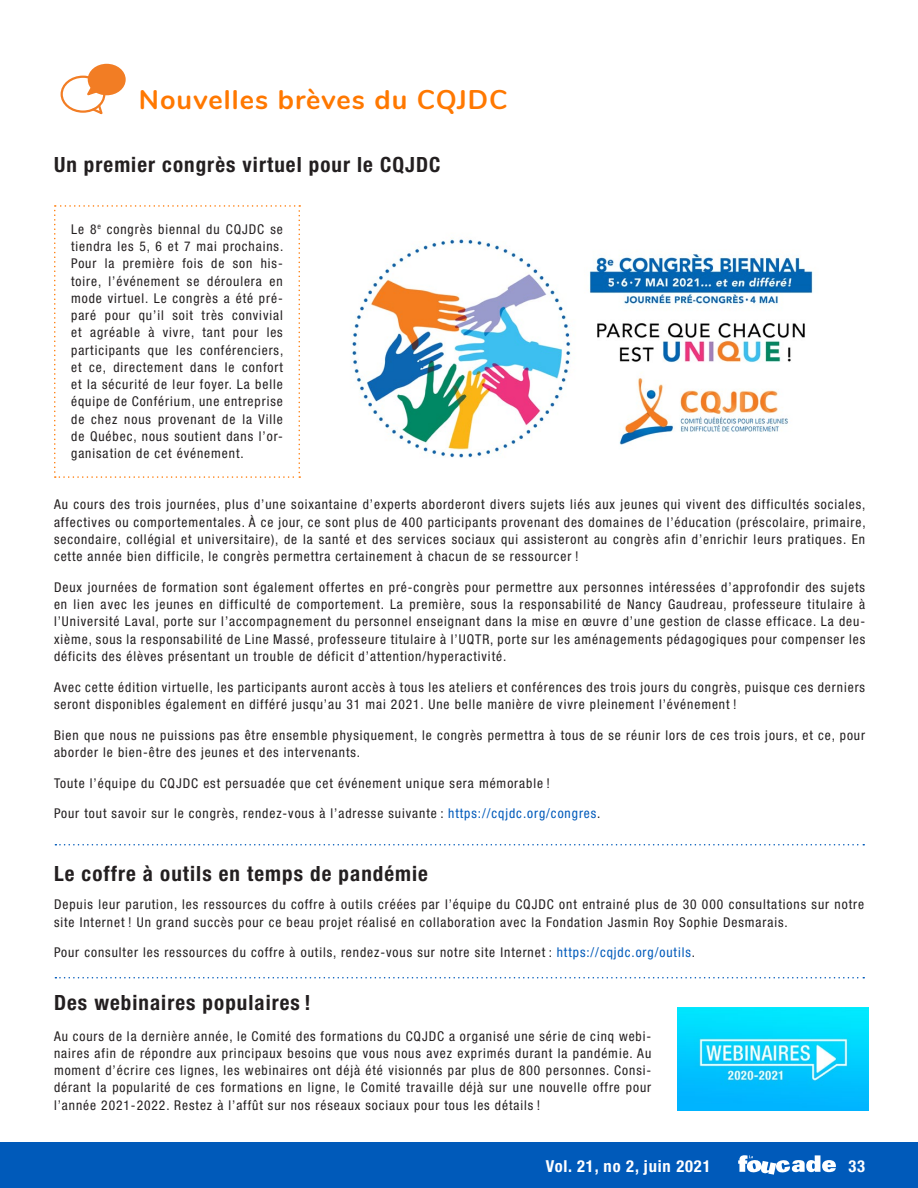
<style>
.page{position:relative;width:918px;height:1188px;background:#fff}
.page>*{position:absolute;margin:0;border:0;box-sizing:border-box;transform-origin:0 0}
.t1{font:700 27px "Nunito";letter-spacing:.04em;color:#ff7800}
.t2{font:700 condensed 21px "Helvetica Neue LT Std";letter-spacing:.05em;color:#231f20}
.t3{font:700 condensed 16.5px "Helvetica Neue LT Std";letter-spacing:.05em;color:#fff}
.t4{font:condensed 13.5px/17.2px "Helvetica Neue LT Std";letter-spacing:.07em;color:#231f20;text-align:justify}
.s1{color:#005aba}
</style>
<div class="page">
<div style="left:0;top:1142px;width:918px;height:46px;background:#005aba"></div>
<svg style="left:738px;top:1155px;width:98px;height:20px"></svg>
<div style="left:61px;top:76px;width:44px;height:37px;border:2px solid #f27d24;border-radius:50%"></div>
<div style="left:89px;top:65px;width:36px;height:29px;background:#f27d24;border-radius:50%"></div>
<div style="left:88px;top:64px;width:38px;height:31px;border:2px solid #f27d24;border-radius:50%"></div>
<svg style="left:83px;top:85px;width:22px;height:30px"></svg>
<svg style="left:54px;top:205px;width:246px;height:273px"></svg>
<svg style="left:55px;top:844px;width:809px;height:2px"></svg>
<svg style="left:55px;top:977px;width:809px;height:2px"></svg>
<img style="left:677px;top:1008px;width:192px;height:102px">
<img style="left:352px;top:238px;width:461px;height:220px">
<h1 class="t1" style="left:139px;top:80px;width:370px">Nouvelles brèves du CQJDC</h1>
<h2 class="t2" style="left:54px;top:151px;width:388px">Un premier congrès virtuel pour le CQJDC</h2>
<p class="t4" style="left:71px;top:220px;width:214px">Le 8<sup>e</sup> congrès biennal du CQJDC se tiendra les 5, 6 et 7 mai prochains.<br>Pour la première fois de son his&shy;toire, l’événement se déroulera en mode virtuel. Le congrès a été pré&shy;paré pour qu’il soit très convivial et agréable à vivre, tant pour les participants que les conférenciers, et ce, directement dans le confort et la sécurité de leur foyer. La belle équipe de Conférium, une entreprise de chez nous provenant de la Ville de Québec, nous soutient dans l’or&shy;ganisation de cet événement.</p>
<p class="t4" style="left:54px;top:496px;width:813px">Au cours des trois journées, plus d’une soixantaine d’experts aborderont divers sujets liés aux jeunes qui vivent des difficultés sociales, affectives ou comportementales. À ce jour, ce sont plus de 400 participants provenant des domaines de l’éducation (préscolaire, primaire, secondaire, collégial et universitaire), de la santé et des services sociaux qui assisteront au congrès afin d’enrichir leurs pratiques. En cette année bien difficile, le congrès permettra certainement à chacun de se ressourcer !</p>
<p class="t4" style="left:54px;top:578px;width:813px">Deux journées de formation sont également offertes en pré-congrès pour permettre aux personnes intéressées d’approfondir des sujets en lien avec les jeunes en difficulté de comportement. La première, sous la responsabilité de Nancy Gaudreau, professeure titulaire à l’Université Laval, porte sur l’accompagnement du personnel enseignant dans la mise en œuvre d’une gestion de classe efficace. La deu&shy;xième, sous la responsabilité de Line Massé, professeure titulaire à l’UQTR, porte sur les aménagements pédagogiques pour compenser les déficits des élèves présentant un trouble de déficit d’attention/hyperactivité.</p>
<p class="t4" style="left:54px;top:678px;width:813px">Avec cette édition virtuelle, les participants auront accès à tous les ateliers et conférences des trois jours du congrès, puisque ces derniers seront disponibles également en différé jusqu’au 31 mai 2021. Une belle manière de vivre pleinement l’événement !</p>
<p class="t4" style="left:54px;top:726px;width:813px">Bien que nous ne puissions pas être ensemble physiquement, le congrès permettra à tous de se réunir lors de ces trois jours, et ce, pour aborder le bien-être des jeunes et des intervenants.</p>
<p class="t4" style="left:54px;top:774px;width:498px">Toute l’équipe du CQJDC est persuadée que cet événement unique sera mémorable !</p>
<p class="t4" style="left:54px;top:805px;width:548px">Pour tout savoir sur le congrès, rendez-vous à l’adresse suivante : <span class="s1">https://cqjdc.org/congres</span>.</p>
<h2 class="t2" style="left:54px;top:861px;width:376px">Le coffre à outils en temps de pandémie</h2>
<p class="t4" style="left:54px;top:896px;width:812px">Depuis leur parution, les ressources du coffre à outils créées par l’équipe du CQJDC ont entrainé plus de 30 000 consultations sur notre site Internet ! Un grand succès pour ce beau projet réalisé en collaboration avec la Fondation Jasmin Roy Sophie Desmarais.</p>
<p class="t4" style="left:54px;top:944px;width:643px">Pour consulter les ressources du coffre à outils, rendez-vous sur notre site Internet : <span class="s1">https://cqjdc.org/outils</span>.</p>
<h2 class="t2" style="left:54px;top:989px;width:258px">Des webinaires populaires !</h2>
<p class="t4" style="left:54px;top:1027px;width:599px">Au cours de la dernière année, le Comité des formations du CQJDC a organisé une série de cinq webi&shy;naires afin de répondre aux principaux besoins que vous nous avez exprimés durant la pandémie. Au moment d’écrire ces lignes, les webinaires ont déjà été visionnés par plus de 800 personnes. Consi&shy;dérant la popularité de ces formations en ligne, le Comité travaille déjà sur une nouvelle offre pour l’année 2021-2022. Restez à l’affût sur nos réseaux sociaux pour tous les détails !</p>
<p class="t3" style="left:546px;top:1156px;width:166px">Vol. 21, no 2, juin 2021</p>
<p class="t3" style="left:848px;top:1156px;width:18px">33</p>
</div>
